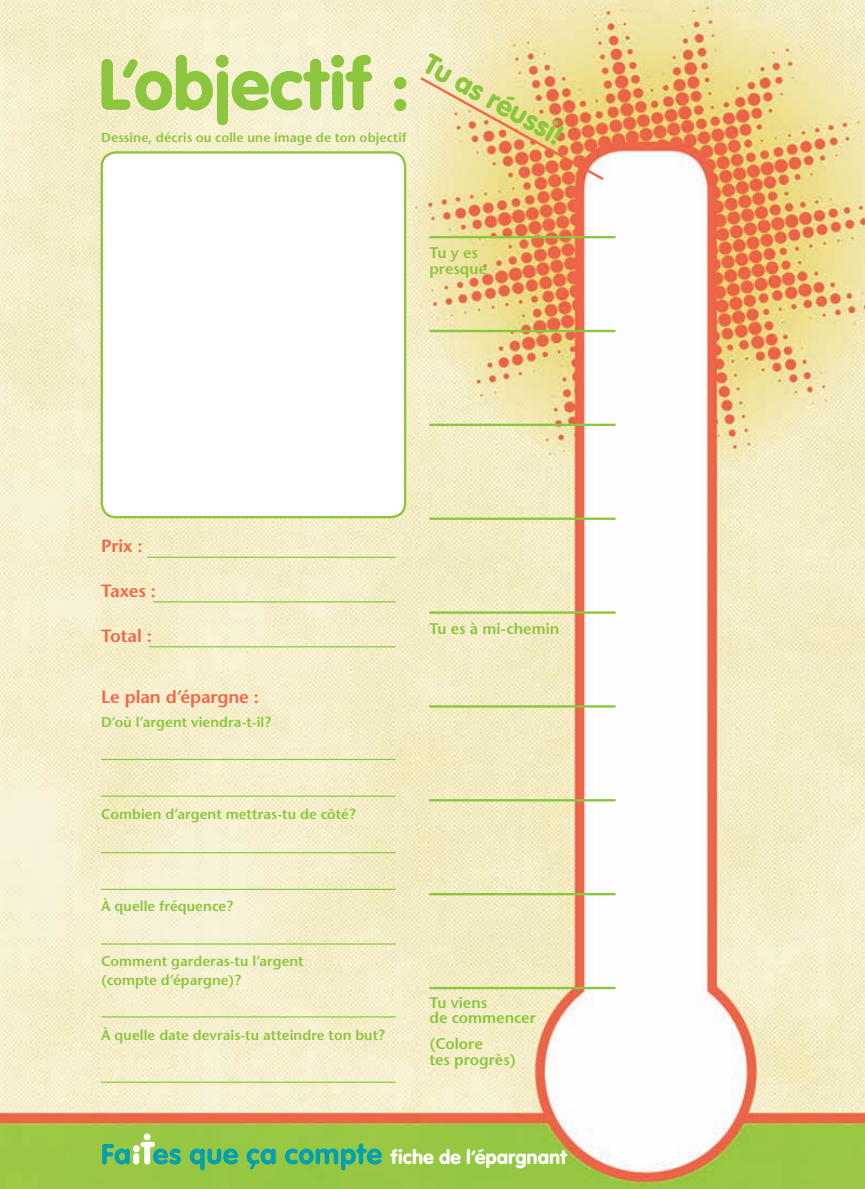
<style>
.page{position:relative;width:865px;height:1189px;background:#fff}
.page>*{position:absolute;margin:0;border:0;box-sizing:border-box;transform-origin:0 0}
.t1{font:75px "VAG Rundschrift D";letter-spacing:-.02em;color:#8bc63e}
.t2{font:30px "VAG Rundschrift D";color:#8bc63e}
.t3{font:20.55px "VAG Rundschrift D";letter-spacing:-.005em;color:#fff}
.t4{font:600 17.7px "Stone Sans";letter-spacing:-.005em;color:#f26648}
.t5{font:600 15.3px/15.3px "Stone Sans";color:#8bc63e}
.t6{font:600 14.25px/18.9px "Stone Sans";letter-spacing:.005em;color:#8bc63e}
.t7{font:600 13.05px "Stone Sans";letter-spacing:.01em;color:#8bc63e}
</style>
<div class="page">
<img style="left:0;top:0;width:864px;height:1188px">
<svg style="left:417px;top:75px;width:189px;height:107px;background:#eec78d"></svg>
<hr style="left:429px;top:236px;width:186px;height:2px;background:#8bc63e">
<hr style="left:429px;top:330px;width:186px;height:2px;background:#8bc63e">
<hr style="left:429px;top:423px;width:186px;height:3px;background:#8bc63e">
<hr style="left:429px;top:517px;width:186px;height:3px;background:#8bc63e">
<hr style="left:429px;top:611px;width:186px;height:2px;background:#8bc63e">
<hr style="left:429px;top:705px;width:186px;height:2px;background:#8bc63e">
<hr style="left:429px;top:799px;width:186px;height:2px;background:#8bc63e">
<hr style="left:429px;top:892px;width:186px;height:3px;background:#8bc63e">
<hr style="left:429px;top:986px;width:186px;height:2px;background:#8bc63e">
<div style="left:102px;top:152px;width:303px;height:365px;background:#fff;border-radius:14px"></div>
<div style="left:100px;top:151px;width:306px;height:367px;border:2px solid #8bc63e;border-radius:14px"></div>
<hr style="left:147px;top:556px;width:248px;height:1px;background:#8bc63e">
<hr style="left:101px;top:758px;width:294px;height:1px;background:#8bc63e">
<hr style="left:101px;top:851px;width:294px;height:2px;background:#8bc63e">
<hr style="left:101px;top:795px;width:294px;height:1px;background:#8bc63e">
<hr style="left:101px;top:888px;width:294px;height:1px;background:#8bc63e">
<hr style="left:101px;top:943px;width:294px;height:1px;background:#8bc63e">
<hr style="left:101px;top:1081px;width:294px;height:1px;background:#8bc63e">
<hr style="left:101px;top:1016px;width:294px;height:1px;background:#8bc63e">
<hr style="left:153px;top:601px;width:242px;height:1px;background:#8bc63e">
<hr style="left:149px;top:646px;width:246px;height:1px;background:#8bc63e">
<div style="left:143px;top:1133px;width:7px;height:7px;background:#fff;border-radius:50%"></div>
<svg style="left:102px;top:1141px;width:279px;height:29px;background:#6ebd68"></svg>
<h1 class="t1" style="left:98px;top:41px;width:313px">L’objectif :</h1>
<h2 class="t2" style="left:434px;top:46px;width:156px;rotate:29deg">Tu as réussi!</h2>
<p class="t7" style="left:101px;top:129px;width:307px">Dessine, décris ou colle une image de ton objectif</p>
<p class="t5" style="left:429px;top:245px;width:59px">Tu y es presque</p>
<p class="t4" style="left:101px;top:535px;width:43px">Prix :</p>
<p class="t4" style="left:101px;top:580px;width:56px">Taxes :</p>
<p class="t4" style="left:101px;top:625px;width:52px">Total :</p>
<p class="t4" style="left:101px;top:686px;width:159px">Le plan d’épargne :</p>
<p class="t6" style="left:101px;top:712px;width:171px">D’où l’argent viendra-t-il?</p>
<p class="t6" style="left:101px;top:804px;width:256px">Combien d’argent mettras-tu de côté?</p>
<p class="t6" style="left:101px;top:896px;width:133px">À quelle fréquence?</p>
<p class="t6" style="left:101px;top:951px;width:204px">Comment garderas-tu l’argent (compte d’épargne)?</p>
<p class="t6" style="left:101px;top:1025px;width:285px">À quelle date devrais-tu atteindre ton but?</p>
<p class="t5" style="left:429px;top:620px;width:131px">Tu es à mi-chemin</p>
<p class="t5" style="left:429px;top:994px;width:108px">Tu viens<br>de commencer</p>
<p class="t5" style="left:429px;top:1036px;width:88px">(Colore<br>tes progrès)</p>
<h3 class="t3" style="left:390px;top:1145px;width:178px">fiche de l’épargnant</h3>
</div>
